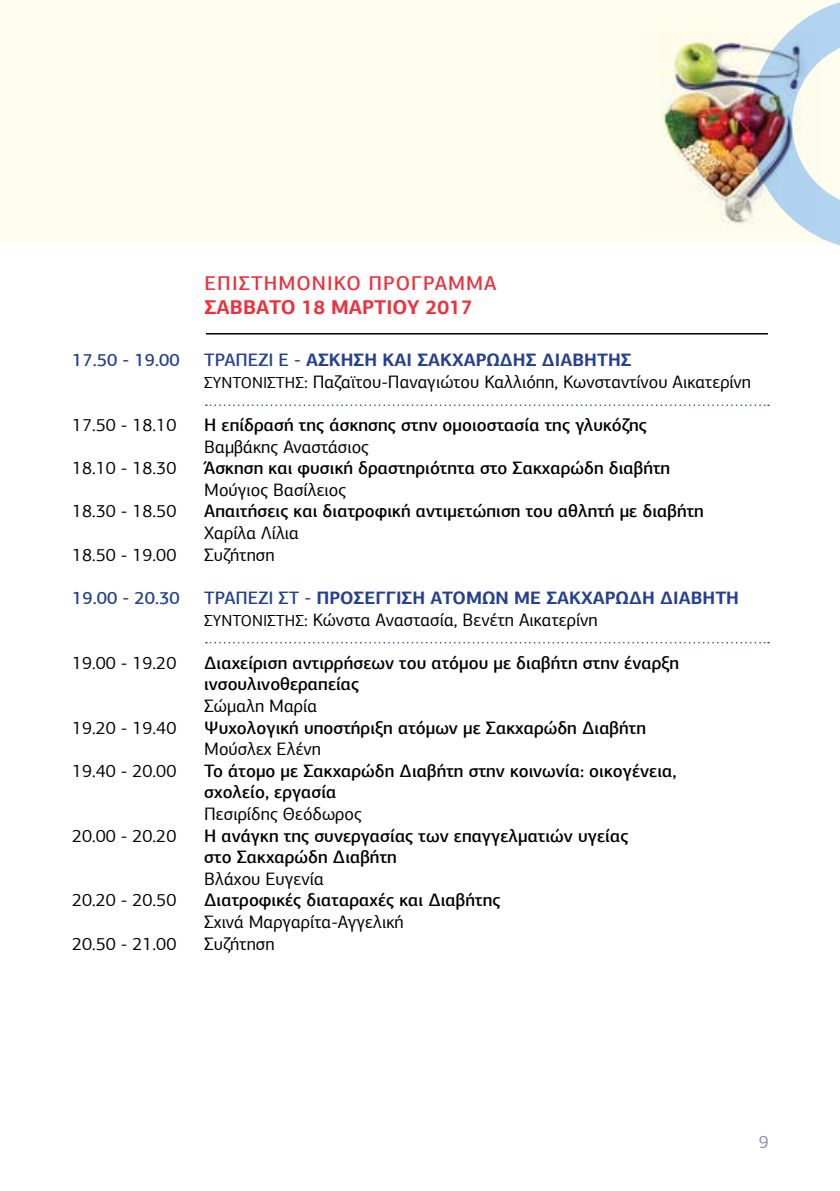
<style>
.page{position:relative;width:840px;height:1191px;background:#fff}
.page>*{position:absolute;margin:0;border:0;box-sizing:border-box;transform-origin:0 0}
.t1{font:500 20px "PF Agora Sans Pro";letter-spacing:.05em;color:#ee303d}
.t2{font:700 20px "PF Agora Sans Pro";color:#ee303d}
.t3{font:500 18px/21.6px "PF Agora Sans Pro";color:#000}
.t4{font:18px "PF Agora Sans Pro";color:#000}
.t5{font:700 18px "PF Agora Sans Pro";color:#25408f}
.t6{font:500 18px "PF Agora Sans Pro";color:#25408f}
.t7{font:700 18px "PF Agora Sans Pro";letter-spacing:.06em;color:#25408f}
.t8{font:18px "PF Agora Sans Pro";color:#8889ba}
.t9{font:16px "PF Agora Sans Pro";color:#000}
.s1{font-weight:700}
.s2{font-weight:500}
</style>
<div class="page">
<div style="left:0;top:0;width:839px;height:242px;background:#fffdee"></div>
<svg style="left:749px;top:2px;width:90px;height:243px"></svg>
<img style="left:662px;top:30px;width:158px;height:202px">
<hr style="left:206px;top:333px;width:561px;height:1px;background:#000">
<svg style="left:206px;top:404px;width:562px;height:2px"></svg>
<svg style="left:206px;top:642px;width:562px;height:1px"></svg>
<p class="t1" style="left:204px;top:271px;width:292px">επιστημονικο προγραμμα</p>
<p class="t2" style="left:204px;top:294px;width:269px">Σάββατο 18 Μαρτίου 2017</p>
<p class="t6" style="left:72px;top:349px;width:109px">17.50 - 19.00</p>
<p class="t6" style="left:204px;top:349px;width:149px">Τραπέζι Ε - <span class="s1">Άσκηση</span></p>
<p class="t7" style="left:382px;top:349px;width:238px">και Σακχαρώδης Διαβήτης</p>
<p class="t9" style="left:204px;top:373px;width:19px">Συντονιστής</p>
<p class="t4" style="left:304px;top:371px;width:448px">: Παζαϊτου-Παναγιώτου Καλλιόπη, Κωνσταντίνου Αικατερίνη</p>
<p class="t4" style="left:72px;top:414px;width:106px">17.50 - 18.10</p>
<p class="t3" style="left:204px;top:414px;width:444px">Η επίδρασή της άσκησης στην ομοιοστασία της γλυκόζης</p>
<p class="t4" style="left:204px;top:436px;width:166px">Βαμβάκης Αναστάσιος</p>
<p class="t4" style="left:72px;top:457px;width:106px">18.10 - 18.30</p>
<p class="t3" style="left:204px;top:457px;width:467px">Άσκηση και φυσική δραστηριότητα στο Σακχαρώδη διαβήτη</p>
<p class="t4" style="left:204px;top:479px;width:144px">Μούγιος Βασίλειος</p>
<p class="t4" style="left:72px;top:500px;width:106px">18.30 - 18.50</p>
<p class="t3" style="left:204px;top:500px;width:501px">Απαιτήσεις και διατροφική αντιμετώπιση του αθλητή με διαβήτη</p>
<p class="t4" style="left:204px;top:522px;width:96px">Χαρίλα Λίλια</p>
<p class="t4" style="left:72px;top:544px;width:106px">18.50 - 19.00</p>
<p class="t4" style="left:204px;top:544px;width:72px">Συζήτηση</p>
<p class="t6" style="left:72px;top:586px;width:109px">19.00 - 20.30</p>
<p class="t5" style="left:204px;top:586px;width:533px"><span class="s2">Τραπέζι ΣΤ -</span> Προσέγγιση ατόμων με Σακχαρώδη Διαβήτη</p>
<p class="t9" style="left:204px;top:610px;width:19px">Συντονιστής</p>
<p class="t4" style="left:304px;top:608px;width:295px">: Κώνστα Αναστασία, Βενέτη Αικατερίνη</p>
<p class="t4" style="left:72px;top:652px;width:106px">19.00 - 19.20</p>
<p class="t3" style="left:204px;top:651px;width:476px">Διαχείριση αντιρρήσεων του ατόμου με διαβήτη στην έναρξη ινσουλινοθεραπείας</p>
<p class="t4" style="left:204px;top:695px;width:114px">Σώμαλη Μαρία</p>
<p class="t4" style="left:72px;top:716px;width:106px">19.20 - 19.40</p>
<p class="t3" style="left:204px;top:716px;width:443px">Ψυχολογική υποστήριξη ατόμων με Σακχαρώδη Διαβήτη</p>
<p class="t4" style="left:204px;top:738px;width:118px">Μούσλεχ Ελένη</p>
<p class="t4" style="left:72px;top:760px;width:106px">19.40 - 20.00</p>
<p class="t3" style="left:204px;top:759px;width:473px">Το άτομο με Σακχαρώδη Διαβήτη στην κοινωνία: οικογένεια, σχολείο, εργασία</p>
<p class="t4" style="left:204px;top:803px;width:159px">Πεσιρίδης Θεόδωρος</p>
<p class="t4" style="left:72px;top:824px;width:106px">20.00 - 20.20</p>
<p class="t3" style="left:204px;top:824px;width:425px">Η ανάγκη της συνεργασίας των επαγγελματιών υγείας στο Σακχαρώδη Διαβήτη</p>
<p class="t4" style="left:204px;top:868px;width:121px">Βλάχου Ευγενία</p>
<p class="t4" style="left:72px;top:889px;width:106px">20.20 - 20.50</p>
<p class="t3" style="left:204px;top:889px;width:298px">Διατροφικές διαταραχές και Διαβήτης</p>
<p class="t4" style="left:204px;top:911px;width:201px">Σχινά Μαργαρίτα-Αγγελική</p>
<p class="t4" style="left:72px;top:932px;width:106px">20.50 - 21.00</p>
<p class="t4" style="left:204px;top:932px;width:72px">Συζήτηση</p>
<p class="t8" style="left:758px;top:1130px;width:12px">9</p>
</div>
